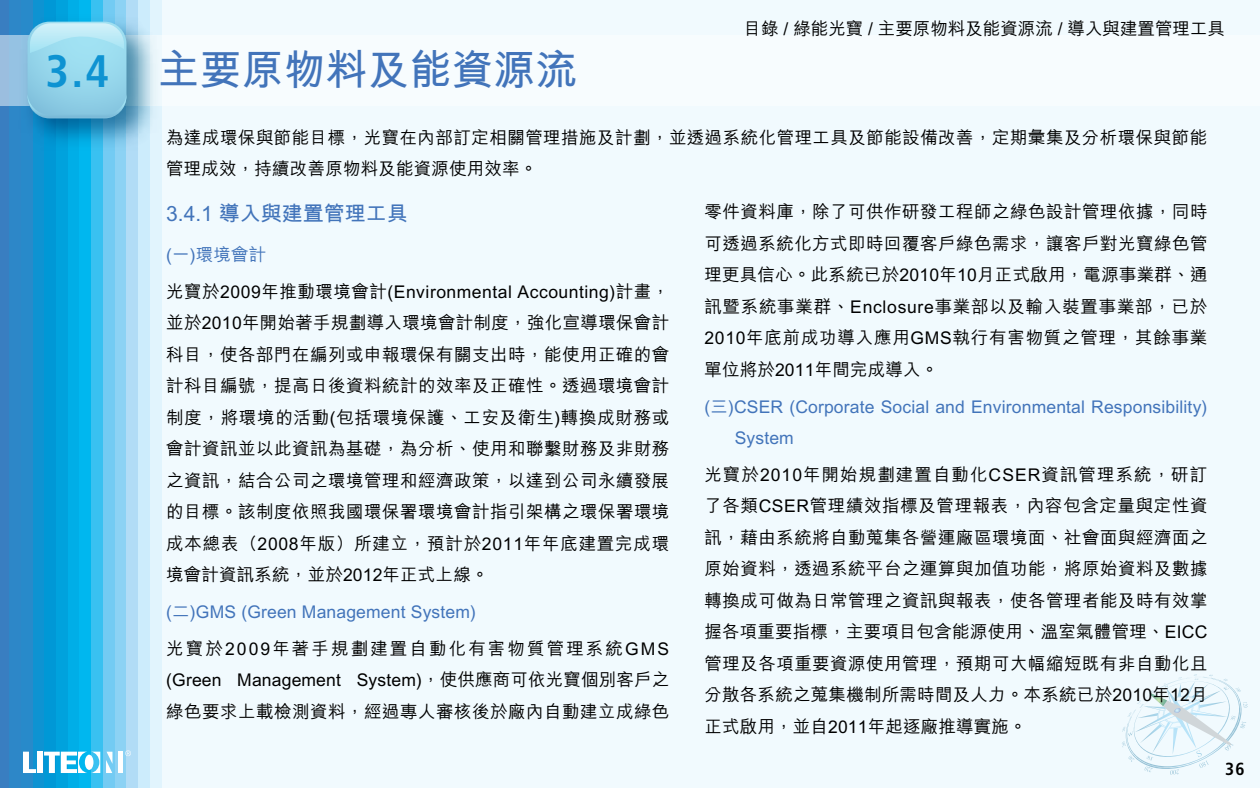
<style>
.page{position:relative;width:1260px;height:788px;background:#fff}
.page>*{position:absolute;margin:0;border:0;box-sizing:border-box;transform-origin:0 0}
.t1{font:700 42px "M Hei";color:#4274ba}
.t2{font:700 21px "M Hei";color:#4274ba}
.t3{font:500 17.5px/31.5px "M Hei";letter-spacing:.025em;color:#000;text-align:justify}
.t4{font:500 17.5px/31.5px "M Hei";letter-spacing:.01em;color:#4274ba}
.t5{font:500 17.5px "M Hei";color:#000}
.t6{font:700 condensed 17.5px "Frutiger";color:#000}
.s1{font-family:"Frutiger";font-stretch:condensed;font-size:45.5px;color:#0e93d2}
</style>
<div class="page">
<div style="left:138px;top:0;width:1122px;height:788px;background:#f1fafe"></div>
<div style="left:0;top:0;width:10px;height:788px;background:#397ec1"></div>
<div style="left:9px;top:0;width:12px;height:788px;background:#2d87c8"></div>
<div style="left:21px;top:0;width:12px;height:788px;background:#288aca"></div>
<div style="left:33px;top:0;width:12px;height:788px;background:#0e93d2"></div>
<div style="left:45px;top:0;width:11px;height:788px;background:#0098d6"></div>
<div style="left:56px;top:0;width:12px;height:788px;background:#00a2dd"></div>
<div style="left:68px;top:0;width:12px;height:788px;background:#00aee7"></div>
<div style="left:80px;top:0;width:11px;height:788px;background:#00b7ef"></div>
<div style="left:91px;top:0;width:12px;height:788px;background:#39c1f1"></div>
<div style="left:103px;top:0;width:12px;height:788px;background:#73cbf3"></div>
<div style="left:115px;top:0;width:11px;height:788px;background:#8cd2f4"></div>
<div style="left:126px;top:0;width:12px;height:788px;background:#b1dcf6"></div>
<div style="left:138px;top:0;width:12px;height:788px;background:#ccecfc"></div>
<div style="left:150px;top:0;width:11px;height:788px;background:#e1f4fd"></div>
<svg style="left:125px;top:750px;width:6px;height:6px"></svg>
<svg style="left:106px;top:751px;width:6px;height:22px"></svg>
<hr style="left:118px;top:751px;width:4px;height:22px;background:#fff">
<div style="left:37px;top:751px;width:6px;height:22px;background:#fff"></div>
<svg style="left:23px;top:751px;width:13px;height:22px"></svg>
<svg style="left:44px;top:751px;width:56px;height:22px"></svg>
<div style="left:0;top:35px;width:1260px;height:70px;background:#f7fcfe"></div>
<img style="left:12px;top:7px;width:150px;height:151px">
<svg style="left:28px;top:22px;width:98px;height:96px;background:#97d5ea"></svg>
<svg style="left:1126px;top:674px;width:122px;height:101px"></svg>
<h1 class="t1" style="left:46px;top:48px;width:533px"><span class="s1">3.4</span> 主要原物料及能資源流</h1>
<p class="t5" style="left:744px;top:19px;width:483px">目錄 / 綠能光寶 / 主要原物料及能資源流 / 導入與建置管理工具</p>
<p class="t3" style="left:166px;top:122px;width:1042px">為達成環保與節能目標，光寶在內部訂定相關管理措施及計劃，並透過系統化管理工具及節能設備改善，定期彙集及分析環保與節能管理成效，持續改善原物料及能資源使用效率。</p>
<p class="t3" style="left:704px;top:196px;width:505px">零件資料庫，除了可供作研發工程師之綠色設計管理依據，同時可透過系統化方式即時回覆客戶綠色需求，讓客戶對光寶綠色管理更具信心。此系統已於2010年10月正式啟用，電源事業群、通訊暨系統事業群、Enclosure事業部以及輸入裝置事業部，已於2010年底前成功導入應用GMS執行有害物質之管理，其餘事業單位將於2011年間完成導入。</p>
<p class="t4" style="left:735px;top:391px;width:474px;text-indent:-30px">(三)CSER (Corporate Social and Environmental Responsibility)<br>System</p>
<p class="t3" style="left:704px;top:459px;width:505px">光寶於2010年開始規劃建置自動化CSER資訊管理系統，研訂了各類CSER管理績效指標及管理報表，內容包含定量與定性資訊，藉由系統將自動蒐集各營運廠區環境面、社會面與經濟面之原始資料，透過系統平台之運算與加值功能，將原始資料及數據轉換成可做為日常管理之資訊與報表，使各管理者能及時有效掌握各項重要指標，主要項目包含能源使用、溫室氣體管理、EICC管理及各項重要資源使用管理，預期可大幅縮短既有非自動化且分散各系統之蒐集機制所需時間及人力。本系統已於2010年12月正式啟用，並自2011年起逐廠推導實施。</p>
<p class="t2" style="left:166px;top:202px;width:243px">3.4.1 導入與建置管理工具</p>
<p class="t4" style="left:166px;top:239px;width:102px">(一)環境會計</p>
<p class="t3" style="left:166px;top:276px;width:505px">光寶於2009年推動環境會計(Environmental Accounting)計畫，並於2010年開始著手規劃導入環境會計制度，強化宣導環保會計科目，使各部門在編列或申報環保有關支出時，能使用正確的會計科目編號，提高日後資料統計的效率及正確性。透過環境會計制度，將環境的活動﹙包括環境保護、工安及衛生﹚轉換成財務或會計資訊並以此資訊為基礎，為分析、使用和聯繫財務及非財務之資訊，結合公司之環境管理和經濟政策，以達到公司永續發展的目標。該制度依照我國環保署環境會計指引架構之環保署環境成本總表（2008年版）所建立，預計於2011年年底建置完成環境會計資訊系統，並於2012年正式上線。</p>
<p class="t4" style="left:166px;top:596px;width:311px">(二)GMS (Green Management System)</p>
<p class="t3" style="left:166px;top:633px;width:505px">光寶於2009年著手規劃建置自動化有害物質管理系統GMS (Green Management System)，使供應商可依光寶個別客戶之綠色要求上載檢測資料，經過專人審核後於廠內自動建立成綠色</p>
<p class="t6" style="left:1225px;top:758px;width:21px">36</p>
</div>
